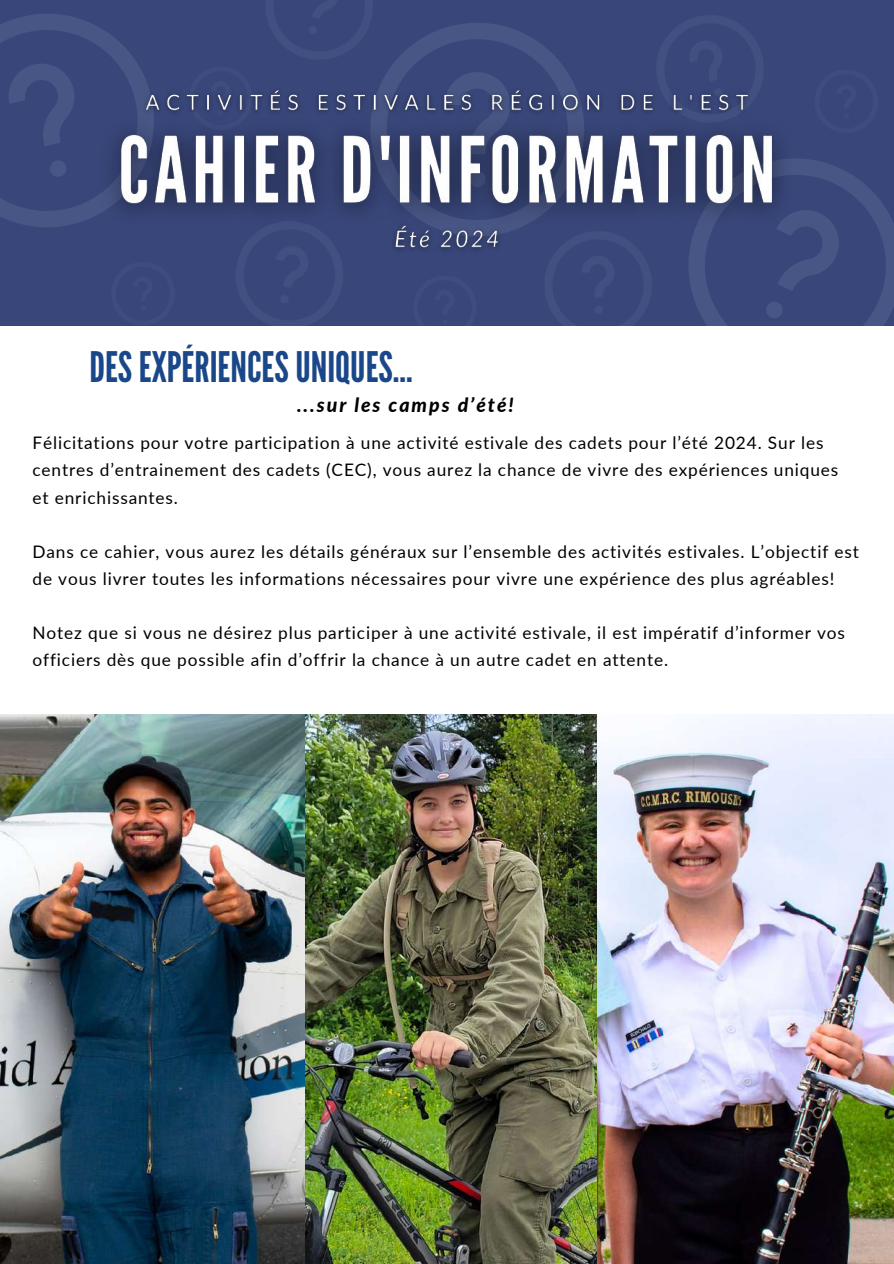
<style>
.page{position:relative;width:894px;height:1264px;background:#fff}
.page>*{position:absolute;margin:0;border:0;box-sizing:border-box;transform-origin:0 0}
.t1{font:42px "League Gothic";color:#1a4789}
.t2{font:italic 800 19.5px "Lato";letter-spacing:.1em;color:#000}
.t3{font:17.25px/27px "Lato";letter-spacing:.05em;color:#000}
</style>
<div class="page">
<img style="left:304px;top:714px;width:589px;height:549px">
<div style="left:0;top:0;width:893px;height:326px;background:#384679"></div>
<svg style="left:689px;top:159px;width:204px;height:167px"></svg>
<svg style="left:754px;top:199px;width:95px;height:122px"></svg>
<img style="left:0;top:714px;width:304px;height:549px">
<svg style="left:0;top:14px;width:146px;height:213px"></svg>
<svg style="left:385px;top:23px;width:187px;height:58px"></svg>
<svg style="left:444px;top:72px;width:66px;height:9px"></svg>
<img style="left:87px;top:105px;width:718px;height:134px">
<img style="left:138px;top:81px;width:619px;height:39px">
<img style="left:385px;top:218px;width:121px;height:32px">
<h1 class="t1" style="left:89px;top:343px;width:325px">DESEXPÉRIENCESUNIQUES...</h1>
<p class="t2" style="left:297px;top:392px;width:218px">...sur les camps d’été!</p>
<p class="t3" style="left:32px;top:429px;width:807px">Félicitations pour votre participation à une activité estivale des cadets pour l’été 2024. Sur les centres d’entrainement des cadets (CEC), vous aurez la chance de vivre des expériences uniques et enrichissantes.</p>
<p class="t3" style="left:32px;top:537px;width:827px">Dans ce cahier, vous aurez les détails généraux sur l’ensemble des activités estivales. L’objectif est de vous livrer toutes les informations nécessaires pour vivre une expérience des plus agréables!</p>
<p class="t3" style="left:32px;top:618px;width:813px">Notez que si vous ne désirez plus participer à une activité estivale, il est impératif d’informer vos officiers dès que possible afin d’offrir la chance à un autre cadet en attente.</p>
</div>
